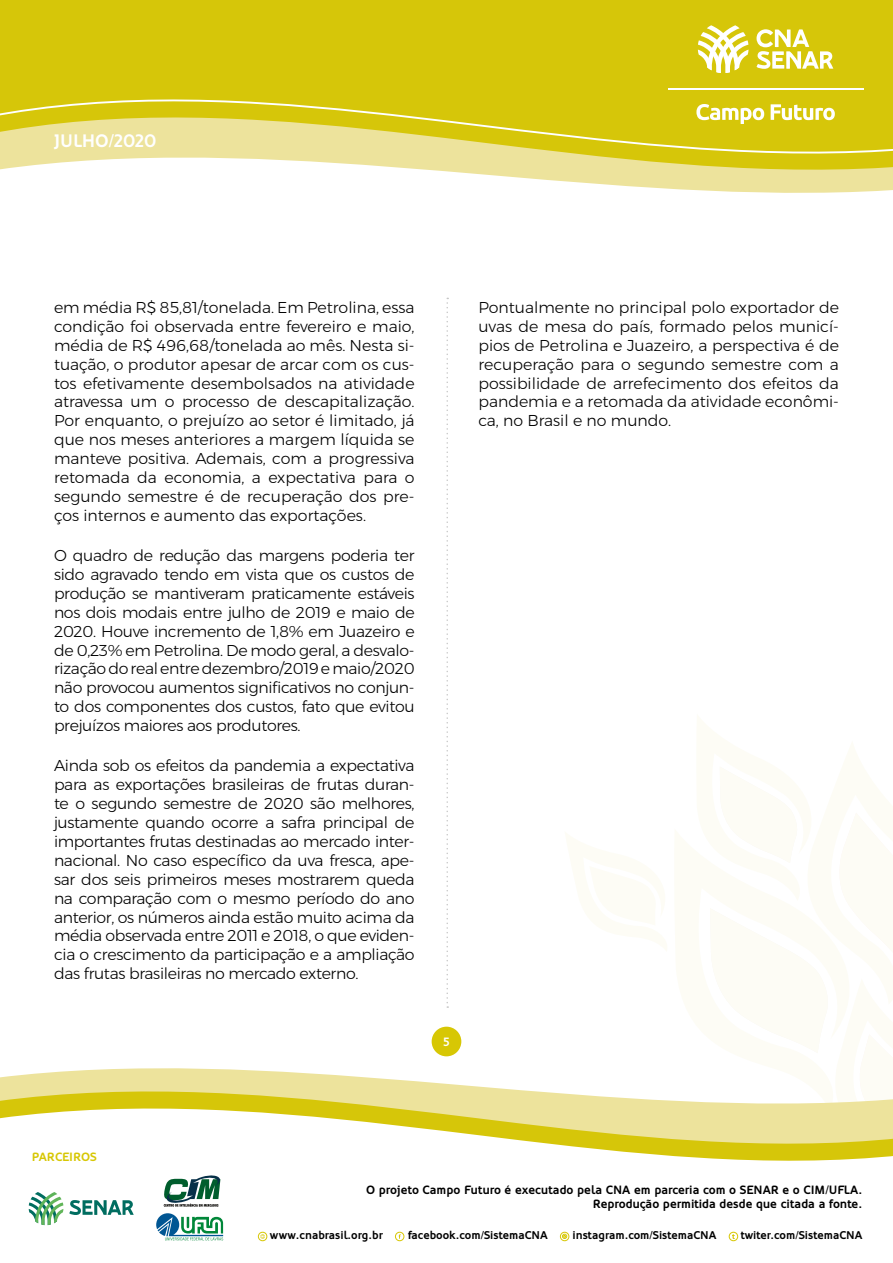
<style>
.page{position:relative;width:893px;height:1263px;background:#fff}
.page>*{position:absolute;margin:0;border:0;box-sizing:border-box;transform-origin:0 0}
.t1{font:700 18px "Oblik";color:#fff}
.t2{font:300 15.75px/18.9px "Montserrat";letter-spacing:-.02em;color:#000;text-align:justify}
.t3{font:700 12px/14.4px "Oblik";color:#000;text-align:right}
.t4{font:700 12px "Oblik";color:#d7c704}
.t5{font:700 12px "Oblik";color:#fff}
.t6{font:700 11.25px "Oblik";color:#000}
</style>
<div class="page">
<svg style="left:0;top:0;width:893px;height:299px"></svg>
<svg style="left:0;top:1006px;width:893px;height:236px"></svg>
<svg style="left:698px;top:25px;width:50px;height:48px"></svg>
<svg style="left:696px;top:104px;width:68px;height:20px"></svg>
<svg style="left:771px;top:104px;width:64px;height:16px"></svg>
<svg style="left:756px;top:29px;width:77px;height:40px"></svg>
<hr style="left:668px;top:88px;width:195px;height:1px;background:#fff">
<div style="left:395px;top:1232px;width:9px;height:9px;border:1px solid #d7c704;border-radius:50%"></div>
<div style="left:560px;top:1232px;width:9px;height:9px;border:1px solid #d7c704;border-radius:50%"></div>
<svg style="left:562px;top:1234px;width:5px;height:5px"></svg>
<div style="left:729px;top:1232px;width:9px;height:9px;border:1px solid #d7c704;border-radius:50%"></div>
<svg style="left:732px;top:1234px;width:3px;height:5px"></svg>
<div style="left:258px;top:1232px;width:9px;height:9px;border:1px solid #d7c704;border-radius:50%"></div>
<svg style="left:260px;top:1234px;width:5px;height:5px"></svg>
<div style="left:432px;top:1027px;width:29px;height:29px;background:#d7c704;border-radius:50%"></div>
<svg style="left:29px;top:1192px;width:34px;height:33px"></svg>
<svg style="left:69px;top:1200px;width:65px;height:15px"></svg>
<svg style="left:156px;top:1213px;width:67px;height:27px"></svg>
<svg style="left:164px;top:1174px;width:57px;height:33px"></svg>
<svg style="left:446px;top:298px;width:2px;height:710px"></svg>
<p class="t1" style="left:54px;top:130px;width:104px">JULHO/2020</p>
<p class="t2" style="left:54px;top:298px;width:362px">em média R$ 85,81/tonelada. Em Petrolina, essa condição foi observada entre fevereiro e maio, média de R$ 496,68/tonelada ao mês. Nesta si&shy;tuação, o produtor apesar de arcar com os cus&shy;tos efetivamente desembolsados na atividade atravessa um o processo de descapitalização.<br>Por enquanto, o prejuízo ao setor é limitado, já que nos meses anteriores a margem líquida se manteve positiva. Ademais, com a progressiva retomada da economia, a expectativa para o segundo semestre é de recuperação dos pre&shy;ços internos e aumento das exportações.</p>
<p class="t2" style="left:54px;top:546px;width:362px">O quadro de redução das margens poderia ter sido agravado tendo em vista que os custos de produção se mantiveram praticamente estáveis nos dois modais entre julho de 2019 e maio de 2020. Houve incremento de 1,8% em Juazeiro e de 0,23% em Petrolina. De modo geral, a desvalo&shy;rização do real entre dezembro/2019 e maio/2020 não provocou aumentos significativos no conjun&shy;to dos componentes dos custos, fato que evitou prejuízos maiores aos produtores.</p>
<p class="t2" style="left:54px;top:756px;width:362px">Ainda sob os efeitos da pandemia a expectativa para as exportações brasileiras de frutas duran&shy;te o segundo semestre de 2020 são melhores, justamente quando ocorre a safra principal de importantes frutas destinadas ao mercado inter&shy;nacional. No caso específico da uva fresca, ape&shy;sar dos seis primeiros meses mostrarem queda na comparação com o mesmo período do ano anterior, os números ainda estão muito acima da média observada entre 2011 e 2018, o que eviden&shy;cia o crescimento da participação e a ampliação das frutas brasileiras no mercado externo.</p>
<p class="t5" style="left:443px;top:1035px;width:8px">5</p>
<p class="t2" style="left:478px;top:298px;width:362px">Pontualmente no principal polo exportador de uvas de mesa do país, formado pelos municí&shy;pios de Petrolina e Juazeiro, a perspectiva é de recuperação para o segundo semestre com a possibilidade de arrefecimento dos efeitos da pandemia e a retomada da atividade econômi&shy;ca, no Brasil e no mundo.</p>
<p class="t4" style="left:32px;top:1150px;width:67px">PARCEIROS</p>
<p class="t3" style="left:366px;top:1183px;width:498px">O projeto Campo Futuro é executado pela CNA em parceria com o SENAR e o CIM/UFLA.<br>Reprodução permitida desde que citada a fonte.</p>
<p class="t6" style="left:270px;top:1229px;width:114px">www.cnabrasil.org.br</p>
<p class="t6" style="left:408px;top:1229px;width:141px">facebook.com/SistemaCNA</p>
<p class="t6" style="left:573px;top:1229px;width:145px">instagram.com/SistemaCNA</p>
<p class="t6" style="left:741px;top:1229px;width:123px">twiter.com/SistemaCNA</p>
</div>
